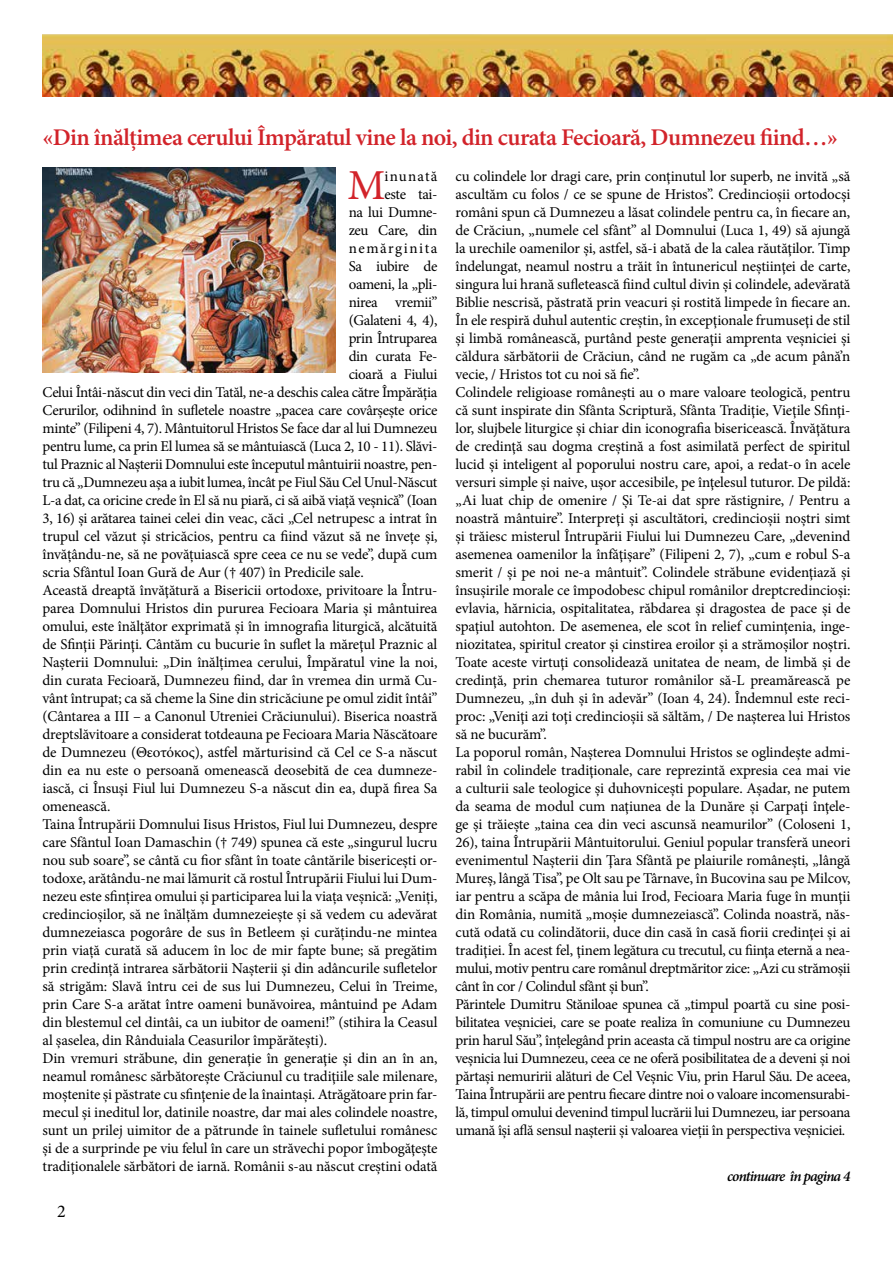
<style>
.page{position:relative;width:893px;height:1263px;background:#fff}
.page>*{position:absolute;margin:0;border:0;box-sizing:border-box;transform-origin:0 0}
.t1{font:42.75px "Minion Pro";color:#d2232a}
.t2{font:600 24px "Minion Pro";letter-spacing:-.025em;color:#d2232a}
.t3{font:18px "Minion Pro";color:#000}
.t4{font:15px/18px "Minion Pro";letter-spacing:-.015em;color:#000}
.t5{font:italic 600 15px "Minion Pro";letter-spacing:-.06em;color:#000}
.t6{font:15px "Minion Pro";letter-spacing:.105em;color:#000}
.t7{font:15px "Minion Pro";letter-spacing:.08em;color:#000}
</style>
<div class="page">
<img style="left:43px;top:34px;width:850px;height:63px">
<img style="left:43px;top:167px;width:293px;height:206px">
<h2 class="t2" style="left:43px;top:121px;width:797px">«Din înălțimea cerului Împăratul vine la noi, din curata Fecioară, Dumnezeu fiind…»</h2>
<h1 class="t1" style="left:348px;top:157px;width:40px">M</h1>
<p class="t7" style="left:385px;top:166px;width:54px">inunată</p>
<p class="t4" style="left:455px;top:167px;width:397px">cu colindele lor dragi care, prin conţinutul lor superb, ne invită „să ascultăm cu folos / ce se spune de Hristos”. Credincioşii ortodocşi români spun că Dumnezeu a lăsat colindele pentru ca, în fiecare an, de Crăciun, „numele cel sfânt” al Domnului (Luca 1, 49) să ajungă la urechile oamenilor şi, astfel, să-i abată de la calea răutăţilor. Timp îndelungat, neamul nostru a trăit în întunericul neştiinţei de carte, singura lui hrană sufletească fiind cultul divin şi colindele, adevărată Biblie nescrisă, păstrată prin veacuri şi rostită limpede în fiecare an.<br>În ele respiră duhul autentic creştin, în excepţionale frumuseţi de stil şi limbă românească, purtând peste generaţii amprenta veşniciei şi căldura sărbătorii de Crăciun, când ne rugăm ca „de acum până’n vecie, / Hristos tot cu noi să fie”.<br>Colindele religioase româneşti au o mare valoare teologică, pentru că sunt inspirate din Sfânta Scriptură, Sfânta Tradiţie, Vieţile Sfinţi&shy;lor, slujbele liturgice şi chiar din iconografia bisericească. Învăţătura de credinţă sau dogma creştină a fost asimilată perfect de spiritul lucid şi inteligent al poporului nostru care, apoi, a redat-o în acele versuri simple şi naive, uşor accesibile, pe înţelesul tuturor. De pildă: „Ai luat chip de omenire / Şi Te-ai dat spre răstignire, / Pentru a noastră mântuire”. Interpreţi şi ascultători, credincioşii noştri simt şi trăiesc misterul Întrupării Fiului lui Dumnezeu Care, „devenind asemenea oamenilor la înfăţişare” (Filipeni 2, 7), „cum e robul S-a smerit / şi pe noi ne-a mântuit”. Colindele străbune evidenţiază şi însuşirile morale ce împodobesc chipul românilor dreptcredincioşi: evlavia, hărnicia, ospitalitatea, răbdarea şi dragostea de pace şi de spaţiul autohton. De asemenea, ele scot în relief cuminţenia, inge&shy;niozitatea, spiritul creator şi cinstirea eroilor şi a strămoşilor noştri.<br>Toate aceste virtuţi consolidează unitatea de neam, de limbă şi de credinţă, prin chemarea tuturor românilor să-L preamărească pe Dumnezeu, „în duh şi în adevăr” (Ioan 4, 24). Îndemnul este reci&shy;proc: „Veniţi azi toţi credincioşii să săltăm, / De naşterea lui Hristos să ne bucurăm”.<br>La poporul român, Naşterea Domnului Hristos se oglindeşte admi&shy;rabil în colindele tradiţionale, care reprezintă expresia cea mai vie a culturii sale teologice şi duhovniceşti populare. Aşadar, ne putem da seama de modul cum naţiunea de la Dunăre şi Carpaţi înţele&shy;ge şi trăieşte „taina cea din veci ascunsă neamurilor” (Coloseni 1, 26), taina Întrupării Mântuitorului. Geniul popular transferă uneori evenimentul Naşterii din Ţara Sfântă pe plaiurile româneşti, „lângă Mureş, lângă Tisa”, pe Olt sau pe Târnave, în Bucovina sau pe Milcov, iar pentru a scăpa de mânia lui Irod, Fecioara Maria fuge în munţii din România, numită „moşie dumnezeiască”. Colinda noastră, năs&shy;cută odată cu colindătorii, duce din casă în casă fiorii credinţei şi ai tradiţiei. În acest fel, ţinem legătura cu trecutul, cu fiinţa eternă a nea&shy;mului, motiv pentru care românul dreptmăritor zice: „Azi cu strămoşii cânt în cor / Colindul sfânt şi bun”.<br>Părintele Dumitru Stăniloae spunea că „timpul poartă cu sine posi&shy;bilitatea veşniciei, care se poate realiza în comuniune cu Dumnezeu prin harul Său”, înțelegând prin aceasta că timpul nostru are ca origine veșnicia lui Dumnezeu, ceea ce ne oferă posibilitatea de a deveni și noi părtași nemuririi alături de Cel Veșnic Viu, prin Harul Său. De aceea, Taina Întrupării are pentru fiecare dintre noi o valoare incomensurabi&shy;lă, timpul omului devenind timpul lucrării lui Dumnezeu, iar persoana umană își află sensul nașterii și valoarea vieții în perspectiva veșniciei.</p>
<p class="t5" style="left:727px;top:1166px;width:125px">continuare în pagina 4</p>
<p class="t4" style="left:385px;top:185px;width:54px">este tai-</p>
<p class="t4" style="left:349px;top:203px;width:90px">na lui Dumne-</p>
<p class="t4" style="left:349px;top:221px;width:90px">zeu Care, din</p>
<p class="t6" style="left:349px;top:238px;width:90px">nemărginita</p>
<p class="t4" style="left:349px;top:257px;width:90px">Sa iubire de</p>
<p class="t4" style="left:349px;top:275px;width:90px">oameni, la „pli-</p>
<p class="t4" style="left:349px;top:293px;width:90px">nirea vremii”</p>
<p class="t4" style="left:349px;top:311px;width:90px">(Galateni 4, 4),</p>
<p class="t4" style="left:349px;top:329px;width:90px">prin Întruparea</p>
<p class="t4" style="left:349px;top:347px;width:90px">din curata Fe-</p>
<p class="t4" style="left:349px;top:365px;width:90px">cioară a Fiului</p>
<p class="t4" style="left:43px;top:383px;width:396px">Celui Întâi-născut din veci din Tatăl, ne-a deschis calea către Împărăția</p>
<p class="t4" style="left:43px;top:401px;width:396px">Cerurilor, odihnind în sufletele noastre „pacea care covârşeşte orice</p>
<p class="t4" style="left:43px;top:419px;width:396px">minte” (Filipeni 4, 7). Mântuitorul Hristos Se face dar al lui Dumnezeu</p>
<p class="t4" style="left:43px;top:437px;width:396px">pentru lume, ca prin El lumea să se mântuiască (Luca 2, 10 - 11). Slăvi-</p>
<p class="t4" style="left:43px;top:455px;width:396px">tul Praznic al Nașterii Domnului este începutul mântuirii noastre, pen-</p>
<p class="t4" style="left:43px;top:473px;width:396px">tru că „Dumnezeu așa a iubit lumea, încât pe Fiul Său Cel Unul-Născut</p>
<p class="t4" style="left:43px;top:491px;width:396px">L-a dat, ca oricine crede în El să nu piară, ci să aibă viață veșnică” (Ioan</p>
<p class="t4" style="left:43px;top:509px;width:396px">3, 16) și arătarea tainei celei din veac, căci „Cel netrupesc a intrat în</p>
<p class="t4" style="left:43px;top:527px;width:397px">trupul cel văzut și stricăcios, pentru ca fiind văzut să ne învețe și,</p>
<p class="t4" style="left:43px;top:545px;width:396px">învățându-ne, să ne povățuiască spre ceea ce nu se vede”, după cum</p>
<p class="t4" style="left:43px;top:563px;width:323px">scria Sfântul Ioan Gură de Aur († 407) în Predicile sale.</p>
<p class="t4" style="left:43px;top:581px;width:396px">Această dreaptă învăţătură a Bisericii ortodoxe, privitoare la Întru-</p>
<p class="t4" style="left:43px;top:599px;width:396px">parea Domnului Hristos din pururea Fecioara Maria şi mântuirea</p>
<p class="t4" style="left:43px;top:617px;width:396px">omului, este înălţător exprimată şi în imnografia liturgică, alcătuită</p>
<p class="t4" style="left:43px;top:635px;width:396px">de Sfinţii Părinţi. Cântăm cu bucurie în suflet la măreţul Praznic al</p>
<p class="t4" style="left:43px;top:653px;width:396px">Naşterii Domnului: „Din înălțimea cerului, Împăratul vine la noi,</p>
<p class="t4" style="left:43px;top:671px;width:396px">din curata Fecioară, Dumnezeu fiind, dar în vremea din urmă Cu-</p>
<p class="t4" style="left:43px;top:689px;width:396px">vânt întrupat; ca să cheme la Sine din stricăciune pe omul zidit întâi”</p>
<p class="t4" style="left:43px;top:707px;width:396px">(Cântarea a III – a Canonul Utreniei Crăciunului). Biserica noastră</p>
<p class="t4" style="left:43px;top:725px;width:396px">dreptslăvitoare a considerat totdeauna pe Fecioara Maria Născătoare</p>
<p class="t4" style="left:43px;top:743px;width:396px">de Dumnezeu (Θεοτόκος), astfel mărturisind că Cel ce S-a născut</p>
<p class="t4" style="left:43px;top:761px;width:396px">din ea nu este o persoană omenească deosebită de cea dumneze-</p>
<p class="t4" style="left:43px;top:779px;width:396px">iască, ci Însuşi Fiul lui Dumnezeu S-a născut din ea, după firea Sa</p>
<p class="t4" style="left:43px;top:797px;width:69px">omenească.</p>
<p class="t4" style="left:43px;top:815px;width:396px">Taina Întrupării Domnului Iisus Hristos, Fiul lui Dumnezeu, despre</p>
<p class="t4" style="left:43px;top:833px;width:396px">care Sfântul Ioan Damaschin († 749) spunea că este „singurul lucru</p>
<p class="t4" style="left:43px;top:851px;width:396px">nou sub soare”, se cântă cu fior sfânt în toate cântările bisericești or-</p>
<p class="t4" style="left:43px;top:869px;width:396px">todoxe, arătându-ne mai lămurit că rostul Întrupării Fiului lui Dum-</p>
<p class="t4" style="left:43px;top:887px;width:396px">nezeu este sfințirea omului și participarea lui la viața veșnică: „Veniți,</p>
<p class="t4" style="left:43px;top:905px;width:396px">credincioșilor, să ne înălțăm dumnezeiește și să vedem cu adevărat</p>
<p class="t4" style="left:43px;top:923px;width:396px">dumnezeiasca pogorâre de sus în Betleem și curățindu-ne mintea</p>
<p class="t4" style="left:43px;top:941px;width:396px">prin viață curată să aducem în loc de mir fapte bune; să pregătim</p>
<p class="t4" style="left:43px;top:959px;width:396px">prin credință intrarea sărbătorii Nașterii și din adâncurile sufletelor</p>
<p class="t4" style="left:43px;top:977px;width:396px">să strigăm: Slavă întru cei de sus lui Dumnezeu, Celui în Treime,</p>
<p class="t4" style="left:43px;top:995px;width:396px">prin Care S-a arătat între oameni bunăvoirea, mântuind pe Adam</p>
<p class="t4" style="left:43px;top:1013px;width:396px">din blestemul cel dintâi, ca un iubitor de oameni!” (stihira la Ceasul</p>
<p class="t4" style="left:43px;top:1031px;width:286px">al șaselea, din Rânduiala Ceasurilor împărătești).</p>
<p class="t4" style="left:43px;top:1049px;width:396px">Din vremuri străbune, din generaţie în generaţie şi din an în an,</p>
<p class="t4" style="left:43px;top:1067px;width:396px">neamul românesc sărbătoreşte Crăciunul cu tradiţiile sale milenare,</p>
<p class="t4" style="left:43px;top:1085px;width:396px">moştenite şi păstrate cu sfinţenie de la înaintaşi. Atrăgătoare prin far-</p>
<p class="t4" style="left:43px;top:1103px;width:396px">mecul şi ineditul lor, datinile noastre, dar mai ales colindele noastre,</p>
<p class="t4" style="left:43px;top:1121px;width:396px">sunt un prilej uimitor de a pătrunde în tainele sufletului românesc</p>
<p class="t4" style="left:43px;top:1139px;width:396px">şi de a surprinde pe viu felul în care un străvechi popor îmbogăţeşte</p>
<p class="t4" style="left:43px;top:1157px;width:396px">tradiţionalele sărbători de iarnă. Românii s-au născut creştini odată</p>
<p class="t3" style="left:57px;top:1199px;width:10px">2</p>
</div>
